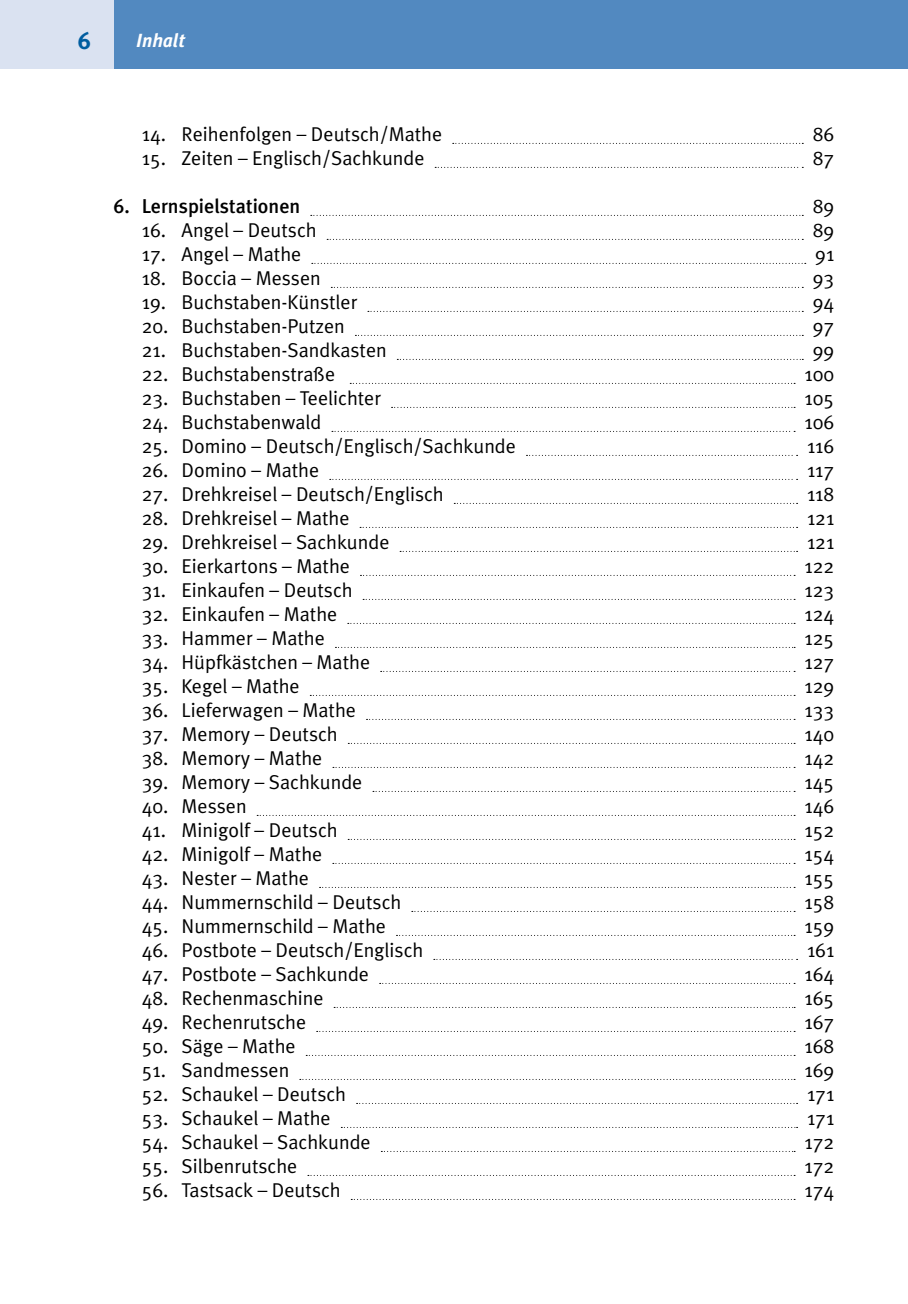
<style>
.page{position:relative;width:908px;height:1304px;background:#fff}
.page>*{position:absolute;margin:0;border:0;box-sizing:border-box;transform-origin:0 0}
.t1{font:24px "Meta Plus Bold Caps";color:#005da0}
.t2{font:20px "Meta Plus Normal";color:#000}
.t3{font:500 20px "Meta Plus";color:#000}
.t4{font:italic 700 19px "Meta Plus";color:#fff}
</style>
<div class="page">
<div style="left:0;top:0;width:907px;height:68px;background:#5289c0"></div>
<div style="left:0;top:0;width:113px;height:68px;background:#dae2f1"></div>
<svg style="left:452px;top:143px;width:350px;height:1px"></svg>
<svg style="left:435px;top:167px;width:367px;height:1px"></svg>
<svg style="left:310px;top:215px;width:492px;height:1px"></svg>
<svg style="left:327px;top:239px;width:475px;height:1px"></svg>
<svg style="left:312px;top:263px;width:493px;height:1px"></svg>
<svg style="left:331px;top:287px;width:471px;height:1px"></svg>
<svg style="left:368px;top:311px;width:434px;height:1px"></svg>
<svg style="left:355px;top:335px;width:447px;height:1px"></svg>
<svg style="left:397px;top:359px;width:405px;height:1px"></svg>
<svg style="left:350px;top:383px;width:444px;height:1px"></svg>
<svg style="left:391px;top:407px;width:403px;height:1px"></svg>
<svg style="left:332px;top:431px;width:462px;height:1px"></svg>
<svg style="left:526px;top:455px;width:271px;height:1px"></svg>
<svg style="left:329px;top:479px;width:468px;height:1px"></svg>
<svg style="left:454px;top:503px;width:343px;height:1px"></svg>
<svg style="left:360px;top:527px;width:437px;height:1px"></svg>
<svg style="left:400px;top:551px;width:397px;height:1px"></svg>
<svg style="left:360px;top:575px;width:434px;height:1px"></svg>
<svg style="left:363px;top:599px;width:431px;height:1px"></svg>
<svg style="left:347px;top:623px;width:447px;height:1px"></svg>
<svg style="left:335px;top:647px;width:459px;height:1px"></svg>
<svg style="left:380px;top:671px;width:414px;height:1px"></svg>
<svg style="left:310px;top:695px;width:484px;height:1px"></svg>
<svg style="left:366px;top:719px;width:428px;height:1px"></svg>
<svg style="left:348px;top:743px;width:446px;height:1px"></svg>
<svg style="left:333px;top:767px;width:461px;height:1px"></svg>
<svg style="left:373px;top:791px;width:421px;height:1px"></svg>
<svg style="left:257px;top:815px;width:537px;height:1px"></svg>
<svg style="left:348px;top:839px;width:446px;height:1px"></svg>
<svg style="left:333px;top:863px;width:461px;height:1px"></svg>
<svg style="left:319px;top:887px;width:475px;height:1px"></svg>
<svg style="left:411px;top:911px;width:383px;height:1px"></svg>
<svg style="left:396px;top:935px;width:398px;height:1px"></svg>
<svg style="left:433px;top:959px;width:364px;height:1px"></svg>
<svg style="left:379px;top:983px;width:415px;height:1px"></svg>
<svg style="left:334px;top:1007px;width:460px;height:1px"></svg>
<svg style="left:316px;top:1031px;width:478px;height:1px"></svg>
<svg style="left:306px;top:1055px;width:488px;height:1px"></svg>
<svg style="left:300px;top:1079px;width:494px;height:1px"></svg>
<svg style="left:356px;top:1103px;width:441px;height:1px"></svg>
<svg style="left:341px;top:1127px;width:456px;height:1px"></svg>
<svg style="left:381px;top:1151px;width:413px;height:1px"></svg>
<svg style="left:308px;top:1175px;width:486px;height:1px"></svg>
<svg style="left:351px;top:1199px;width:443px;height:1px"></svg>
<p class="t1" style="left:78px;top:27px;width:14px">6</p>
<p class="t4" style="left:136px;top:29px;width:50px">Inhalt</p>
<p class="t2" style="left:142px;top:123px;width:302px">14. Reihenfolgen – Deutsch/Mathe</p>
<p class="t2" style="left:812px;top:123px;width:23px">86</p>
<p class="t2" style="left:142px;top:147px;width:284px">15. Zeiten – Englisch/Sachkunde</p>
<p class="t2" style="left:812px;top:147px;width:23px">87</p>
<p class="t3" style="left:113px;top:195px;width:188px">6. Lernspielstationen</p>
<p class="t2" style="left:812px;top:195px;width:23px">89</p>
<p class="t2" style="left:142px;top:219px;width:176px">16. Angel – Deutsch</p>
<p class="t2" style="left:812px;top:219px;width:23px">89</p>
<p class="t2" style="left:142px;top:243px;width:161px">17. Angel – Mathe</p>
<p class="t2" style="left:815px;top:243px;width:20px">91</p>
<p class="t2" style="left:142px;top:267px;width:180px">18. Boccia – Messen</p>
<p class="t2" style="left:812px;top:267px;width:23px">93</p>
<p class="t2" style="left:142px;top:291px;width:217px">19. Buchstaben-Künstler</p>
<p class="t2" style="left:812px;top:291px;width:23px">94</p>
<p class="t2" style="left:142px;top:315px;width:204px">20. Buchstaben-Putzen</p>
<p class="t2" style="left:812px;top:315px;width:23px">97</p>
<p class="t2" style="left:142px;top:339px;width:246px">21. Buchstaben-Sandkasten</p>
<p class="t2" style="left:812px;top:339px;width:23px">99</p>
<p class="t2" style="left:142px;top:363px;width:195px">22. Buchstabenstraße</p>
<p class="t2" style="left:804px;top:363px;width:31px">100</p>
<p class="t2" style="left:142px;top:387px;width:240px">23. Buchstaben – Teelichter</p>
<p class="t2" style="left:804px;top:387px;width:31px">105</p>
<p class="t2" style="left:142px;top:411px;width:181px">24. Buchstabenwald</p>
<p class="t2" style="left:804px;top:411px;width:31px">106</p>
<p class="t2" style="left:142px;top:435px;width:375px">25. Domino – Deutsch/Englisch/Sachkunde</p>
<p class="t2" style="left:806px;top:435px;width:29px">116</p>
<p class="t2" style="left:142px;top:459px;width:179px">26. Domino – Mathe</p>
<p class="t2" style="left:806px;top:459px;width:29px">117</p>
<p class="t2" style="left:142px;top:483px;width:303px">27. Drehkreisel – Deutsch/Englisch</p>
<p class="t2" style="left:806px;top:483px;width:29px">118</p>
<p class="t2" style="left:142px;top:507px;width:209px">28. Drehkreisel – Mathe</p>
<p class="t2" style="left:806px;top:507px;width:29px">121</p>
<p class="t2" style="left:142px;top:531px;width:249px">29. Drehkreisel – Sachkunde</p>
<p class="t2" style="left:806px;top:531px;width:29px">121</p>
<p class="t2" style="left:142px;top:555px;width:209px">30. Eierkartons – Mathe</p>
<p class="t2" style="left:804px;top:555px;width:31px">122</p>
<p class="t2" style="left:142px;top:579px;width:212px">31. Einkaufen – Deutsch</p>
<p class="t2" style="left:804px;top:579px;width:31px">123</p>
<p class="t2" style="left:142px;top:603px;width:197px">32. Einkaufen – Mathe</p>
<p class="t2" style="left:804px;top:603px;width:31px">124</p>
<p class="t2" style="left:142px;top:627px;width:184px">33. Hammer – Mathe</p>
<p class="t2" style="left:804px;top:627px;width:31px">125</p>
<p class="t2" style="left:142px;top:651px;width:230px">34. Hüpfkästchen – Mathe</p>
<p class="t2" style="left:804px;top:651px;width:31px">127</p>
<p class="t2" style="left:142px;top:675px;width:159px">35. Kegel – Mathe</p>
<p class="t2" style="left:804px;top:675px;width:31px">129</p>
<p class="t2" style="left:142px;top:699px;width:215px">36. Lieferwagen – Mathe</p>
<p class="t2" style="left:804px;top:699px;width:31px">133</p>
<p class="t2" style="left:142px;top:723px;width:197px">37. Memory – Deutsch</p>
<p class="t2" style="left:804px;top:723px;width:31px">140</p>
<p class="t2" style="left:142px;top:747px;width:182px">38. Memory – Mathe</p>
<p class="t2" style="left:804px;top:747px;width:31px">142</p>
<p class="t2" style="left:142px;top:771px;width:222px">39. Memory – Sachkunde</p>
<p class="t2" style="left:804px;top:771px;width:31px">145</p>
<p class="t2" style="left:142px;top:795px;width:106px">40. Messen</p>
<p class="t2" style="left:804px;top:795px;width:31px">146</p>
<p class="t2" style="left:142px;top:819px;width:197px">41. Minigolf – Deutsch</p>
<p class="t2" style="left:804px;top:819px;width:31px">152</p>
<p class="t2" style="left:142px;top:843px;width:182px">42. Minigolf – Mathe</p>
<p class="t2" style="left:804px;top:843px;width:31px">154</p>
<p class="t2" style="left:142px;top:867px;width:169px">43. Nester – Mathe</p>
<p class="t2" style="left:804px;top:867px;width:31px">155</p>
<p class="t2" style="left:142px;top:891px;width:261px">44. Nummernschild – Deutsch</p>
<p class="t2" style="left:804px;top:891px;width:31px">158</p>
<p class="t2" style="left:142px;top:915px;width:245px">45. Nummernschild – Mathe</p>
<p class="t2" style="left:804px;top:915px;width:31px">159</p>
<p class="t2" style="left:142px;top:939px;width:283px">46. Postbote – Deutsch/Englisch</p>
<p class="t2" style="left:806px;top:939px;width:29px">161</p>
<p class="t2" style="left:142px;top:963px;width:229px">47. Postbote – Sachkunde</p>
<p class="t2" style="left:804px;top:963px;width:31px">164</p>
<p class="t2" style="left:142px;top:987px;width:183px">48. Rechenmaschine</p>
<p class="t2" style="left:804px;top:987px;width:31px">165</p>
<p class="t2" style="left:142px;top:1011px;width:166px">49. Rechenrutsche</p>
<p class="t2" style="left:804px;top:1011px;width:31px">167</p>
<p class="t2" style="left:142px;top:1035px;width:155px">50. Säge – Mathe</p>
<p class="t2" style="left:804px;top:1035px;width:31px">168</p>
<p class="t2" style="left:142px;top:1059px;width:149px">51. Sandmessen</p>
<p class="t2" style="left:804px;top:1059px;width:31px">169</p>
<p class="t2" style="left:142px;top:1083px;width:206px">52. Schaukel – Deutsch</p>
<p class="t2" style="left:806px;top:1083px;width:29px">171</p>
<p class="t2" style="left:142px;top:1107px;width:190px">53. Schaukel – Mathe</p>
<p class="t2" style="left:806px;top:1107px;width:29px">171</p>
<p class="t2" style="left:142px;top:1131px;width:230px">54. Schaukel – Sachkunde</p>
<p class="t2" style="left:804px;top:1131px;width:31px">172</p>
<p class="t2" style="left:142px;top:1155px;width:157px">55. Silbenrutsche</p>
<p class="t2" style="left:804px;top:1155px;width:31px">172</p>
<p class="t2" style="left:142px;top:1179px;width:200px">56. Tastsack – Deutsch</p>
<p class="t2" style="left:804px;top:1179px;width:31px">174</p>
</div>
